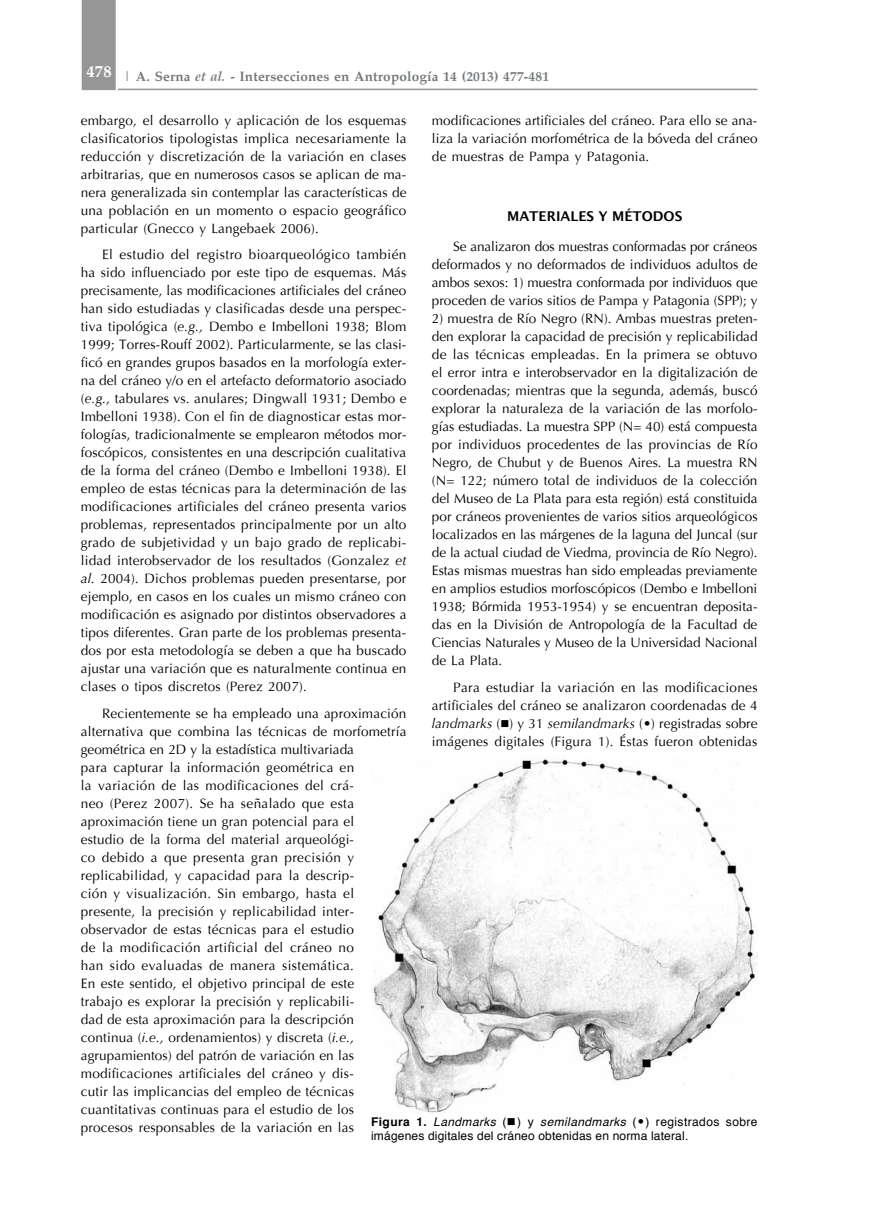
<style>
.page{position:relative;width:881px;height:1229px;background:#fff}
.page>*{position:absolute;margin:0;border:0;box-sizing:border-box;transform-origin:0 0}
.t1{font:13.5px/18px "Optima";letter-spacing:.015em;color:#000;text-align:justify}
.t2{font:700 13.5px "Palatino";letter-spacing:.01em;color:#75797c}
.t3{font:600 13.5px "Lucida Sans";color:#000}
.t4{font:12px/14.4px "Helvetica";letter-spacing:.015em;color:#000}
.s1{color:#969696}
.s2{font-family:"Zapf Calligraphic 801 BT";font-style:italic}
.s3{font-style:italic}
.s4{font-weight:700}
.s5{font-family:"Optima";font-size:13.5px}
</style>
<div class="page">
<hr style="left:118px;top:89px;width:639px;height:1px;background:#969696">
<div style="left:82px;top:0;width:34px;height:90px;background:#969696"></div>
<img style="left:371px;top:759px;width:386px;height:354px">
<p class="t2" style="left:86px;top:65px;width:464px"><sup>478</sup> <span class="s1">|</span> A. Serna <span class="s2">et al.</span> - Intersecciones en Antropología 14 (2013) 477-481</p>
<p class="t1" style="left:432px;top:112px;width:327px">modificaciones artificiales del cráneo. Para ello se ana&shy;liza la variación morfométrica de la bóveda del cráneo de muestras de Pampa y Patagonia.</p>
<p class="t1" style="left:81px;top:112px;width:327px">embargo, el desarrollo y aplicación de los esquemas clasificatorios tipologistas implica necesariamente la reducción y discretización de la variación en clases arbitrarias, que en numerosos casos se aplican de ma&shy;nera generalizada sin contemplar las características de una población en un momento o espacio geográfico particular (Gnecco y Langebaek 2006).</p>
<p class="t1" style="left:81px;top:246px;width:327px;text-indent:21px">El estudio del registro bioarqueológico también ha sido influenciado por este tipo de esquemas. Más precisamente, las modificaciones artificiales del cráneo han sido estudiadas y clasificadas desde una perspec&shy;tiva tipológica (<span class="s3">e.g.,</span> Dembo e Imbelloni 1938; Blom 1999; Torres-Rouff 2002). Particularmente, se las clasi&shy;ficó en grandes grupos basados en la morfología exter&shy;na del cráneo y/o en el artefacto deformatorio asociado (<span class="s3">e.g.,</span> tabulares vs. anulares; Dingwall 1931; Dembo e Imbelloni 1938). Con el fin de diagnosticar estas mor&shy;fologías, tradicionalmente se emplearon métodos mor&shy;foscópicos, consistentes en una descripción cualitativa de la forma del cráneo (Dembo e Imbelloni 1938). El empleo de estas técnicas para la determinación de las modificaciones artificiales del cráneo presenta varios problemas, representados principalmente por un alto grado de subjetividad y un bajo grado de replicabi&shy;lidad interobservador de los resultados (Gonzalez <span class="s3">et al.</span> 2004). Dichos problemas pueden presentarse, por ejemplo, en casos en los cuales un mismo cráneo con modificación es asignado por distintos observadores a tipos diferentes. Gran parte de los problemas presenta&shy;dos por esta metodología se deben a que ha buscado ajustar una variación que es naturalmente continua en clases o tipos discretos (Perez 2007).</p>
<p class="t1" style="left:81px;top:704px;width:327px;text-align:left;text-indent:21px">Recientemente se ha empleado una aproximación alternativa que combina las técnicas de morfometría geométrica en 2D y la estadística multivariada<br>para capturar la información geométrica en<br>la variación de las modificaciones del crá-<br>neo (Perez 2007). Se ha señalado que esta aproximación tiene un gran potencial para el<br>estudio de la forma del material arqueológi-<br>co debido a que presenta gran precisión y replicabilidad, y capacidad para la descrip-<br>ción y visualización. Sin embargo, hasta el presente, la precisión y replicabilidad inter&shy;observador de estas técnicas para el estudio<br>de la modificación artificial del cráneo no<br>han sido evaluadas de manera sistemática.<br>En este sentido, el objetivo principal de este<br>trabajo es explorar la precisión y replicabili-<br>dad de esta aproximación para la descripción continua (<span class="s3">i.e.,</span> ordenamientos) y discreta (<span class="s3">i.e., </span>agrupamientos) del patrón de variación en las modificaciones artificiales del cráneo y dis-<br>cutir las implicancias del empleo de técnicas cuantitativas continuas para el estudio de los procesos responsables de la variación en las</p>
<p class="t3" style="left:507px;top:208px;width:177px">MATERIALES Y MÉTODOS</p>
<p class="t1" style="left:432px;top:238px;width:327px;text-indent:21px">Se analizaron dos muestras conformadas por cráneos deformados y no deformados de individuos adultos de ambos sexos: 1) muestra conformada por individuos que proceden de varios sitios de Pampa y Patagonia (SPP); y</p>
<p class="t1" style="left:432px;top:310px;width:327px">2) muestra de Río Negro (RN). Ambas muestras preten&shy;den explorar la capacidad de precisión y replicabilidad de las técnicas empleadas. En la primera se obtuvo el error intra e interobservador en la digitalización de coordenadas; mientras que la segunda, además, buscó explorar la naturaleza de la variación de las morfolo&shy;gías estudiadas. La muestra SPP (N= 40) está compuesta por individuos procedentes de las provincias de Río Negro, de Chubut y de Buenos Aires. La muestra RN (N= 122; número total de individuos de la colección del Museo de La Plata para esta región) está constituida por cráneos provenientes de varios sitios arqueológicos localizados en las márgenes de la laguna del Juncal (sur de la actual ciudad de Viedma, provincia de Río Negro).<br>Estas mismas muestras han sido empleadas previamente en amplios estudios morfoscópicos (Dembo e Imbelloni 1938; Bórmida 1953-1954) y se encuentran deposita&shy;das en la División de Antropología de la Facultad de Ciencias Naturales y Museo de la Universidad Nacional de La Plata.</p>
<p class="t1" style="left:432px;top:678px;width:327px;text-indent:21px">Para estudiar la variación en las modificaciones artificiales del cráneo se analizaron coordenadas de 4 <span class="s3">landmarks</span> (■) y 31 <span class="s3">semilandmarks</span> (•) registradas sobre imágenes digitales (Figura 1). Éstas fueron obtenidas</p>
<p class="t4" style="left:371px;top:1115px;width:388px"><span class="s4">Figura 1.</span> <span class="s3">Landmarks</span> (■) y <span class="s3">semilandmarks</span> (<span class="s5">•</span>) registrados sobre imágenes digitales del cráneo obtenidas en norma lateral.</p>
</div>
